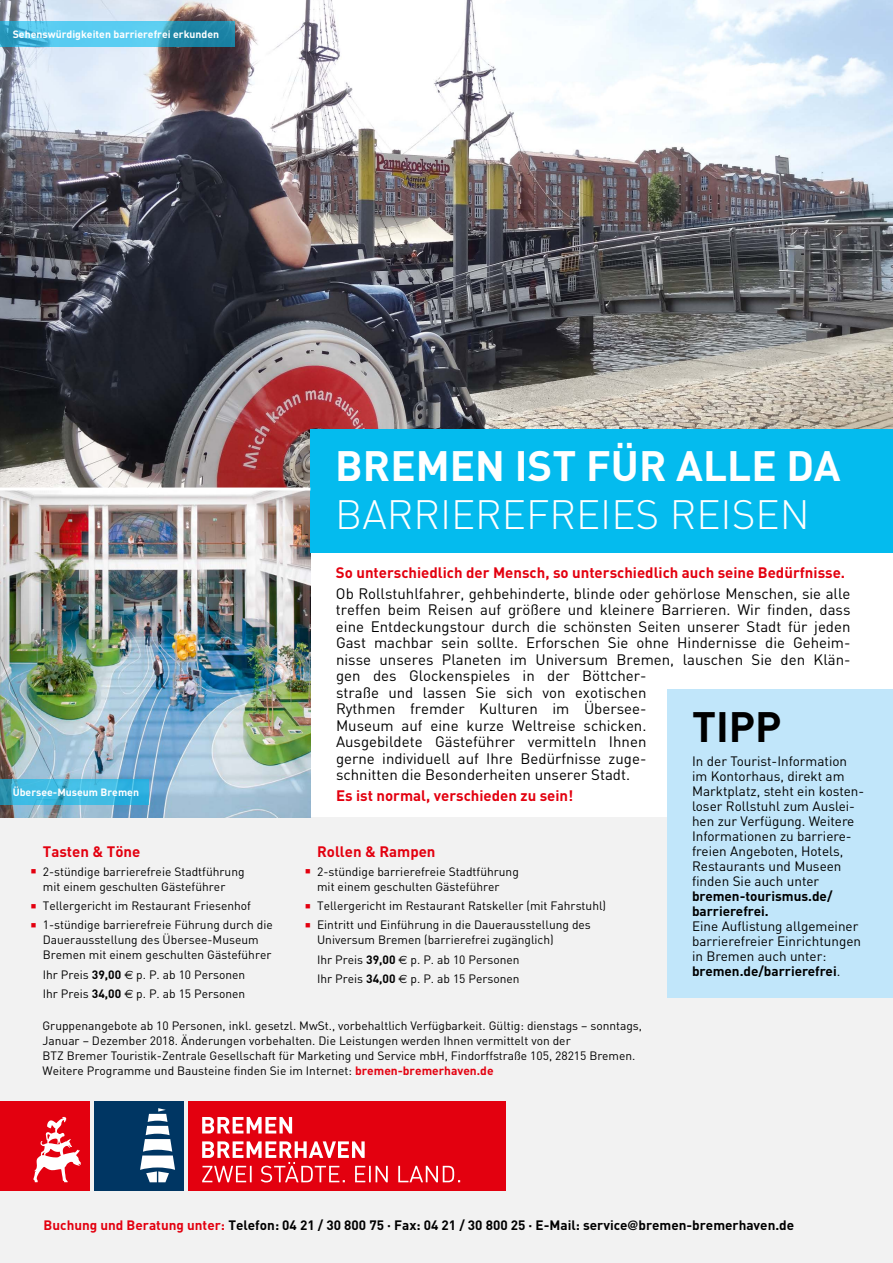
<style>
.page{position:relative;width:893px;height:1263px;background:#fff}
.page>*{position:absolute;margin:0;border:0;box-sizing:border-box;transform-origin:0 0}
.t1{font:700 42px "DIN";color:#fff}
.t2{font:700 42px "DIN";color:#000}
.t3{font:300 40.5px "DIN";color:#fff}
.t4{font:15px/16.5px "DIN";color:#000}
.t5{font:700 15px "DIN";color:#e3000f}
.t6{font:13.5px/15px "DIN";color:#000}
.t7{font:700 13.5px/15px "DIN";color:#000}
.t8{font:12px/15px "DIN";color:#000}
.t9{font:700 10.5px "DIN";color:#fff}
.s1{color:#e3000f}
.s2{font-weight:700}
.s3{font-family:"Euro Sans"}
.s4{font-weight:700;color:#e3000f}
.s5{font-family:"Syntax"}
</style>
<div class="page">
<div style="left:0;top:818px;width:893px;height:445px;background:#f2f2f2"></div>
<img style="left:0;top:0;width:893px;height:487px">
<img style="left:0;top:490px;width:310px;height:328px">
<div style="left:310px;top:429px;width:583px;height:123px;background:#04bbee"></div>
<svg style="left:0;top:21px;width:234px;height:26px;background:#43b1d4"></svg>
<svg style="left:0;top:779px;width:149px;height:26px;background:#3ab4dc"></svg>
<div style="left:94px;top:1101px;width:90px;height:90px;background:#003663"></div>
<svg style="left:140px;top:1108px;width:35px;height:74px"></svg>
<div style="left:0;top:1101px;width:90px;height:90px;background:#e3000f"></div>
<svg style="left:33px;top:1117px;width:48px;height:65px"></svg>
<div style="left:189px;top:1101px;width:317px;height:90px;background:#e3000f"></div>
<svg style="left:202px;top:1117px;width:90px;height:16px"></svg>
<svg style="left:202px;top:1141px;width:258px;height:41px"></svg>
<div style="left:668px;top:689px;width:225px;height:308px;background:#c1e6fa"></div>
<p class="t9" style="left:13px;top:27px;width:208px">Sehenswürdigkeiten barrierefrei erkunden</p>
<p class="t9" style="left:13px;top:785px;width:128px">Übersee-M useum Bremen</p>
<p class="t5" style="left:43px;top:842px;width:99px">Tasten &amp; Töne</p>
<p class="t8" style="left:43px;top:864px;width:203px;text-indent:-12px"><span class="s1">■</span> 2-stündige barrierefreie Stadtführung mit einem geschulten Gästeführer</p>
<p class="t8" style="left:31px;top:898px;width:222px"><span class="s1">■</span> Tellergericht im Restaurant Friesenhof</p>
<p class="t8" style="left:43px;top:917px;width:231px;text-indent:-12px"><span class="s1">■</span> 1-stündige barrierefreie Führung durch die<br>Dauerausstellung des Übersee-Museum<br>Bremen mit einem geschulten Gästeführer</p>
<p class="t8" style="left:43px;top:964px;width:204px;line-height:19.2px">Ihr Preis <span class="s2">39,00</span> <span class="s3">?</span> p. P. ab 10 Personen<br>Ihr Preis <span class="s2">34,00</span> <span class="s3">?</span> p. P. ab 15 Personen</p>
<h1 class="t1" style="left:335px;top:439px;width:507px">Bremen ist für alle da</h1>
<h2 class="t3" style="left:335px;top:490px;width:476px">BARRIEREFREIES REISEN</h2>
<p class="t5" style="left:336px;top:563px;width:511px">So unterschiedlich der Mensch, so unterschiedlich auch seine Bedürfnisse.</p>
<p class="t4" style="left:336px;top:585px;width:516px">Ob Rollstuhlfahrer, gehbehinderte, blinde oder gehörlose Menschen, sie alle treffen beim Reisen auf größere und kleinere Barrieren. Wir finden, dass eine Entdeckungstour durch die schönsten Seiten unserer Stadt für jeden Gast machbar sein sollte. Erforschen Sie ohne Hindernisse die Geheim&shy;nisse unseres Planeten im Universum Bremen, lauschen Sie den Klän&shy;gen des Glockenspieles in der Böttcher-<br>straße und lassen Sie sich von exotischen<br>Rythmen fremder Kulturen im Übersee-<br>Museum auf eine kurze Weltreise schicken.<br>Ausgebildete Gästeführer vermitteln Ihnen<br>gerne individuell auf Ihre Bedürfnisse zuge-<br>schnitten die Besonderheiten unserer Stadt.</p>
<p class="t5" style="left:336px;top:786px;width:239px">Es ist normal, verschieden zu sein!</p>
<h1 class="t2" style="left:692px;top:699px;width:91px">TI PP</h1>
<p class="t6" style="left:692px;top:753px;width:174px">In der Tourist-Information im Kontorhaus, direkt am<br>Marktplatz, steht ein kosten&shy;loser Rollstuhl zum Auslei&shy;hen zur Verfügung. Weitere<br>Informationen zu barriere&shy;freien Angeboten, Hotels,<br>Restaurants und Museen finden Sie auch unter</p>
<p class="t7" style="left:692px;top:888px;width:142px">bremen-tourismus.de/ barrierefrei.</p>
<p class="t6" style="left:692px;top:918px;width:171px">Eine Auflistung allgemeiner barrierefreier Einrichtungen in Bremen auch unter: <span class="s2">bremen.de/barrierefrei</span>.</p>
<p class="t5" style="left:317px;top:842px;width:120px">Rollen &amp; Rampen</p>
<p class="t8" style="left:317px;top:864px;width:203px;text-indent:-12px"><span class="s1">■</span> 2-stündige barrierefreie Stadtführung mit einem geschulten Gästeführer</p>
<p class="t8" style="left:305px;top:898px;width:303px"><span class="s1">■</span> Tellergericht im Restaurant Ratskeller (mit Fahrstuhl)</p>
<p class="t8" style="left:317px;top:917px;width:275px;text-indent:-12px"><span class="s1">■</span> Eintritt und Einführung in die Dauerausstellung des<br>Universum Bremen (barrierefrei zugänglich)</p>
<p class="t8" style="left:317px;top:949px;width:204px;line-height:19.2px">Ihr Preis <span class="s2">39,00</span> <span class="s3">?</span> p. P. ab 10 Personen<br>Ihr Preis <span class="s2">34,00</span> <span class="s3">?</span> p. P. ab 15 Personen</p>
<p class="t8" style="left:43px;top:1018px;width:601px">Gruppenangebote ab 10 Personen, inkl. gesetzl. MwSt., vorbehaltlich Verfügbarkeit. Gültig: dienstags – sonntags, Januar – Dezember 2018. Änderungen vorbehalten. Die Leistungen werden Ihnen vermittelt von der<br>BTZ Bremer Touristik-Zentrale Gesellschaft für Marketing und Service mbH, Findorffstraße 105, 28215 Bremen.<br>Weitere Programme und Bausteine finden Sie im Internet: <span class="s4">bremen-bremerhaven.de</span></p>
<p class="t7" style="left:44px;top:1217px;width:752px"><span class="s1">Buchung und Beratung unter:</span> Telefon: 04 21 / 30 800 75 · Fax: 04 21 / 30 800 25 · E-Mail: service<span class="s5">@</span>bremen-bremerhaven.de</p>
</div>
